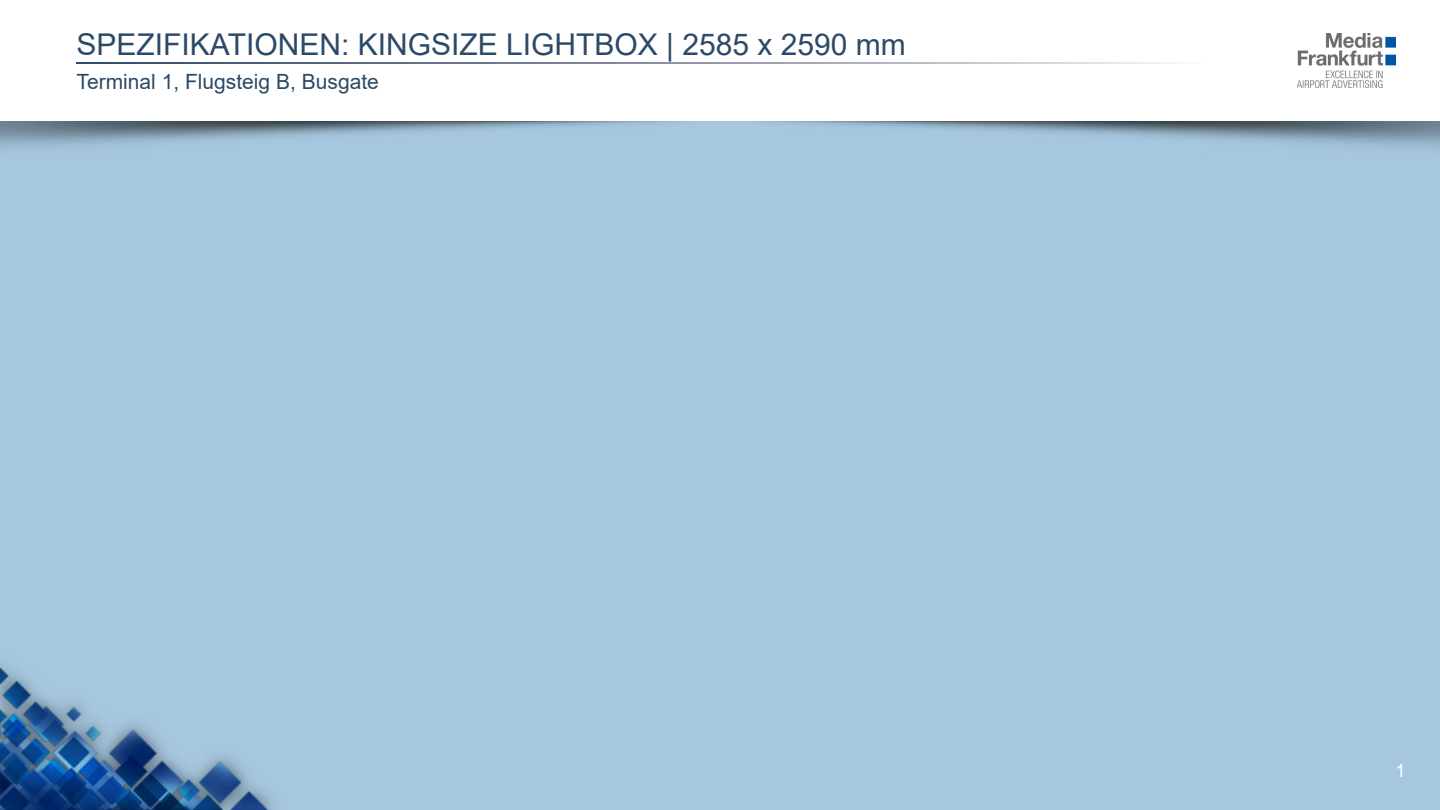
<style>
.page{position:relative;width:1440px;height:810px;background:#fff}
.page>*{position:absolute;margin:0;border:0;box-sizing:border-box;transform-origin:0 0}
.t1{font:30px "Arial";color:#2c4a67}
.t2{font:21px "Arial";color:#2c4a67}
.t3{font:18px "Arial";color:#fff}
</style>
<div class="page">
<div style="left:0;top:121px;width:1440px;height:689px;background:#a7c7de"></div>
<img style="left:1297px;top:33px;width:98px;height:54px">
<svg style="left:0;top:121px;width:1440px;height:27px"></svg>
<svg style="left:77px;top:63px;width:1101px;height:1px"></svg>
<img style="left:0;top:664px;width:273px;height:146px">
<p class="t1" style="left:77px;top:24px;width:831px">SPEZIFIKATIONEN: KINGSIZE LIGHTBOX | 2585 x 2590 mm</p>
<p class="t2" style="left:77px;top:67px;width:304px">Terminal 1, Flugsteig B, Busgate</p>
<p class="t3" style="left:1395px;top:758px;width:12px">1</p>
</div>
